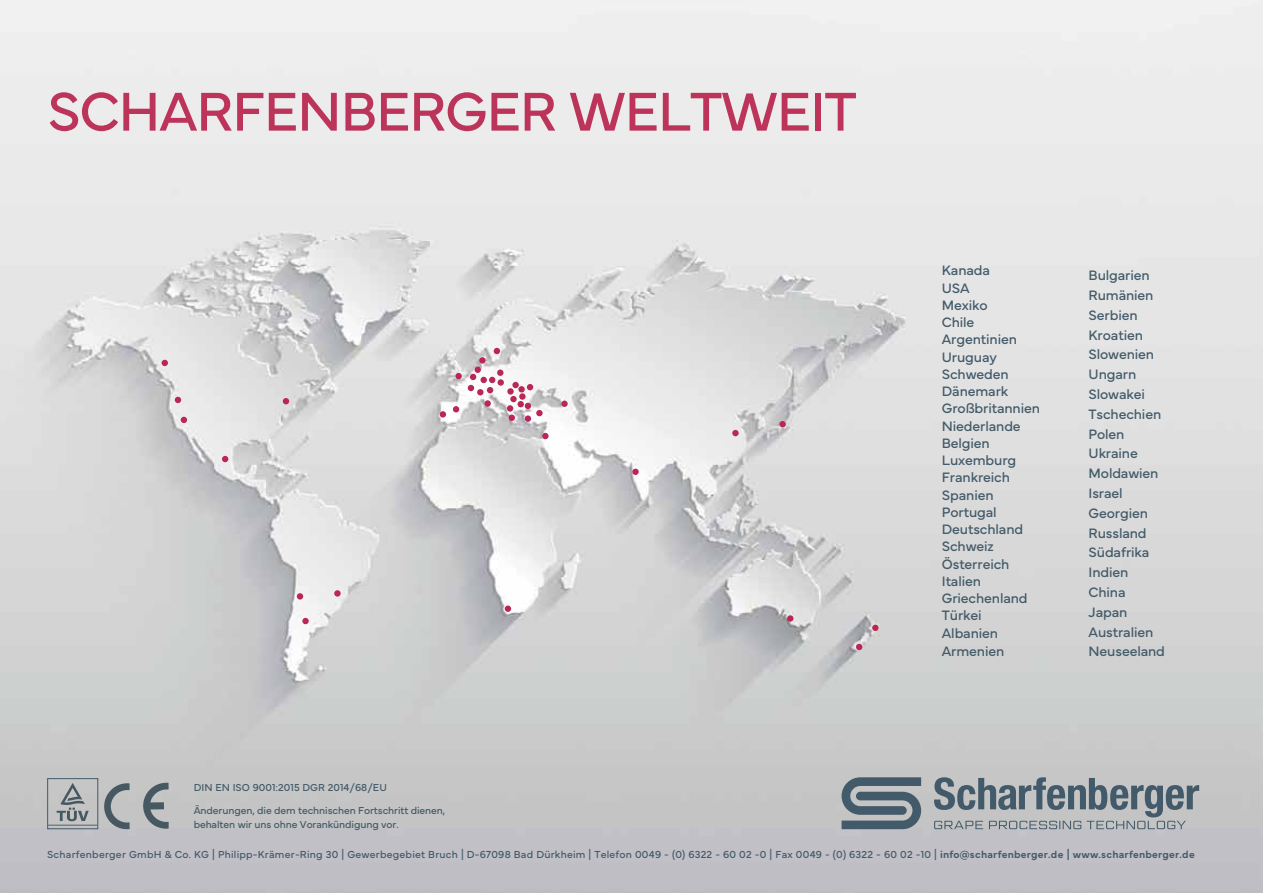
<style>
.page{position:relative;width:1263px;height:893px;background:#fff}
.page>*{position:absolute;margin:0;border:0;box-sizing:border-box;transform-origin:0 0}
.t1{font:57px "Mundial";letter-spacing:-.02em;color:#bd345a}
.t2{font:14.25px/17.2px "Mundial";letter-spacing:-.01em;color:#425a69}
.t3{font:10.65px "Mundial";letter-spacing:.02em;color:#425a69}
.t4{font:10.5px/13.5px "Mundial";letter-spacing:-.01em;color:#425a69}
.s1{font-weight:600}
</style>
<div class="page">
<img style="left:0;top:0;width:1263px;height:893px">
<svg style="left:841px;top:777px;width:80px;height:52px;background:#72818b"></svg>
<svg style="left:934px;top:777px;width:265px;height:52px;background:#98a0a5"></svg>
<div style="left:505px;top:605px;width:6px;height:7px;background:#ba2655;border-radius:50%"></div>
<div style="left:297px;top:593px;width:6px;height:7px;background:#ba2655;border-radius:50%"></div>
<div style="left:302px;top:618px;width:7px;height:6px;background:#ba2655;border-radius:50%"></div>
<svg style="left:222px;top:456px;width:6px;height:6px"></svg>
<svg style="left:334px;top:590px;width:7px;height:7px"></svg>
<svg style="left:162px;top:360px;width:6px;height:6px"></svg>
<svg style="left:181px;top:417px;width:6px;height:6px"></svg>
<svg style="left:484px;top:400px;width:7px;height:7px"></svg>
<svg style="left:283px;top:398px;width:6px;height:6px"></svg>
<svg style="left:175px;top:397px;width:6px;height:6px"></svg>
<svg style="left:494px;top:348px;width:6px;height:6px"></svg>
<div style="left:479px;top:357px;width:7px;height:7px;background:#ba2655;border-radius:50%"></div>
<div style="left:455px;top:373px;width:7px;height:6px;background:#ba2655;border-radius:50%"></div>
<div style="left:440px;top:411px;width:6px;height:7px;background:#ba2655;border-radius:50%"></div>
<svg style="left:453px;top:406px;width:6px;height:6px"></svg>
<div style="left:497px;top:369px;width:6px;height:7px;background:#ba2655;border-radius:50%"></div>
<svg style="left:468px;top:367px;width:27px;height:28px"></svg>
<div style="left:497px;top:379px;width:7px;height:7px;background:#ba2655;border-radius:50%"></div>
<svg style="left:509px;top:415px;width:6px;height:6px"></svg>
<div style="left:525px;top:415px;width:6px;height:7px;background:#ba2655;border-radius:50%"></div>
<svg style="left:525px;top:403px;width:6px;height:6px"></svg>
<div style="left:517px;top:401px;width:7px;height:6px;background:#ba2655;border-radius:50%"></div>
<div style="left:507px;top:405px;width:6px;height:7px;background:#ba2655;border-radius:50%"></div>
<div style="left:510px;top:396px;width:7px;height:6px;background:#ba2655;border-radius:50%"></div>
<svg style="left:519px;top:393px;width:7px;height:7px"></svg>
<svg style="left:527px;top:384px;width:6px;height:6px"></svg>
<div style="left:536px;top:410px;width:7px;height:6px;background:#ba2655;border-radius:50%"></div>
<div style="left:561px;top:401px;width:7px;height:6px;background:#ba2655;border-radius:50%"></div>
<div style="left:632px;top:469px;width:7px;height:6px;background:#ba2655;border-radius:50%"></div>
<div style="left:779px;top:421px;width:7px;height:6px;background:#ba2655;border-radius:50%"></div>
<div style="left:732px;top:430px;width:7px;height:6px;background:#ba2655;border-radius:50%"></div>
<div style="left:542px;top:433px;width:7px;height:6px;background:#ba2655;border-radius:50%"></div>
<div style="left:787px;top:615px;width:6px;height:7px;background:#ba2655;border-radius:50%"></div>
<svg style="left:872px;top:625px;width:6px;height:6px"></svg>
<svg style="left:856px;top:644px;width:6px;height:6px"></svg>
<svg style="left:104px;top:783px;width:65px;height:46px;background:#9aa0a3"></svg>
<svg style="left:49px;top:783px;width:47px;height:43px;background:#acafb1"></svg>
<div style="left:47px;top:778px;width:51px;height:51px;border:1px solid #425a69"></div>
<div style="left:518px;top:386px;width:7px;height:6px;background:#ba2655;border-radius:50%"></div>
<svg style="left:507px;top:388px;width:7px;height:7px"></svg>
<div style="left:512px;top:382px;width:7px;height:6px;background:#ba2655;border-radius:50%"></div>
<h1 class="t1" style="left:47px;top:67px;width:811px">Scharfenberger weltweit</h1>
<p class="t4" style="left:194px;top:780px;width:7px">DIN</p>
<p class="t4" style="left:215px;top:780px;width:24px">EN ISO</p>
<p class="t4" style="left:253px;top:780px;width:58px">9001:2015 DGR</p>
<p class="t4" style="left:328px;top:780px;width:59px">2014/68/EU</p>
<p class="t4" style="left:194px;top:803px;width:253px">Änderungen, die dem technischen Fortschritt dienen, behalten wir uns ohne Vorankündigung vor.</p>
<p class="t2" style="left:942px;top:260px;width:100px">Kanada<br>USA<br>M exiko<br>Chile<br>Argentinien<br>U ruguay<br>Schweden<br>Dänemark<br>Großbritannien<br>N iederlande<br>Belgien<br>Luxemburg<br>Frankreich<br>Spanien<br>Portugal<br>Deutschland<br>Schweiz<br>Österreich<br>Italien<br>Griechenland<br>Türkei<br>Albanien<br>Armenien</p>
<p class="t2" style="left:1089px;top:264px;width:78px;line-height:19.8px">Bulgarien<br>Rumänien<br>Serbien<br>Kroatien<br>Slowenien<br>U ngarn<br>Slowakei<br>Tschechien<br>Polen<br>U kraine<br>Moldawien<br>Israel<br>Georgien<br>Russland<br>Südafrika<br>I ndien<br>China<br>Japan<br>Australien<br>Neuseeland</p>
<p class="t3" style="left:47px;top:846px;width:1149px">Scharfenberger GmbH &amp; Co. KG | Philipp-Krämer-Ring 30 | Gewerbegebiet Bruch | D-67098 Bad Dürkheim | Telefon 0049 - (0) 6322 - 60 02 -0 | Fax 0049 - (0) 6322 - 60 02 -10 | <span class="s1">info@scharfenberger.de | www.scharfenberger.de</span></p>
</div>
